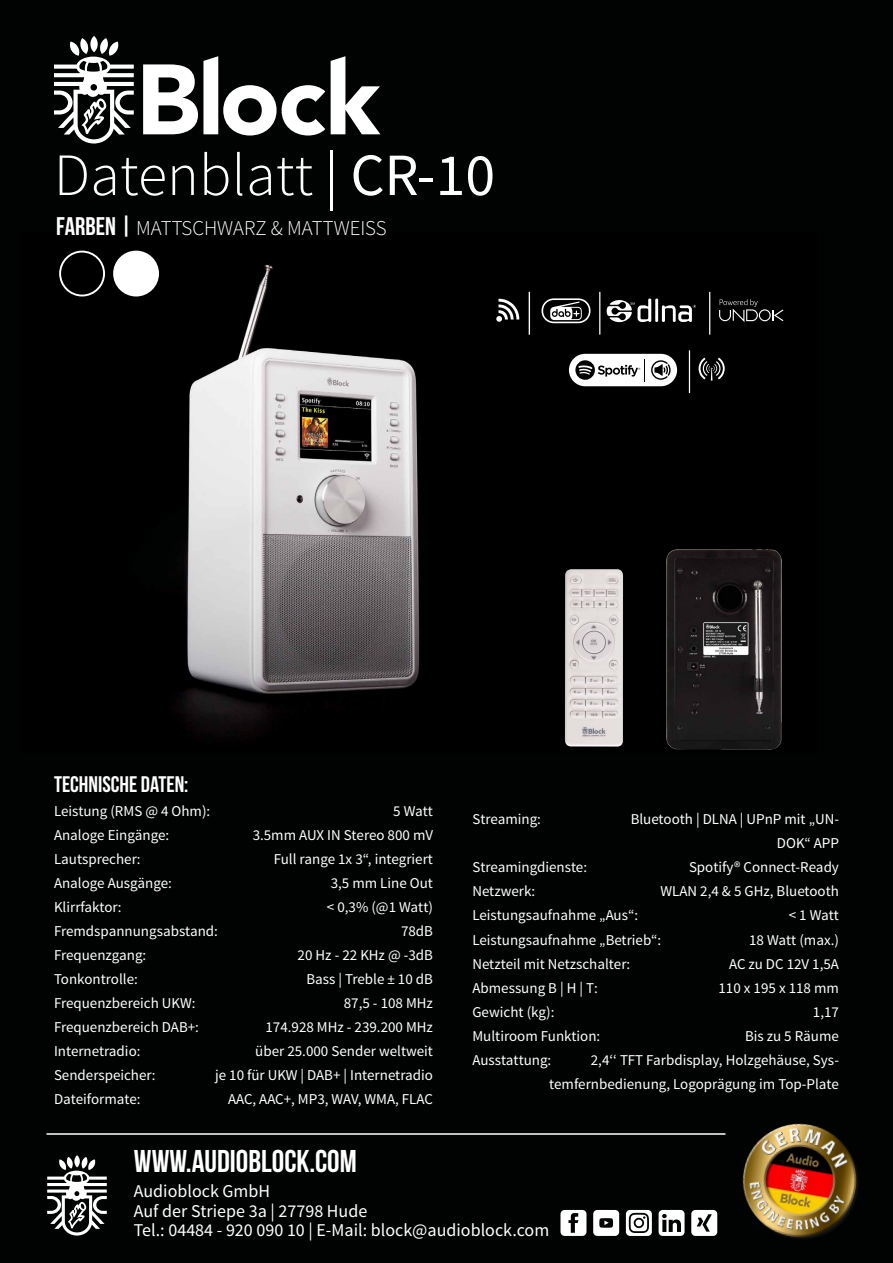
<style>
.page{position:relative;width:893px;height:1263px;background:#010202}
.page>*{position:absolute;margin:0;border:0;box-sizing:border-box;transform-origin:0 0}
.t1{font:300 60px "Source Sans Pro";color:#fff}
.t2{font:31.5px "Bebas Neue";color:#fff}
.t3{font:22.5px "Bebas Neue";color:#fff}
.t4{font:300 21px "Source Sans Pro";color:#fff}
.t5{font:18px/19.5px "Source Sans Pro";color:#fff}
.t6{font:15px/24px "Source Sans Pro";color:#fff;text-align:right}
.s1{font-weight:400}
.s2{font-family:"Bebas Neue";font-weight:400;font-size:25.5px}
</style>
<div class="page">
<svg style="left:143px;top:56px;width:182px;height:80px"></svg>
<svg style="left:331px;top:56px;width:49px;height:78px"></svg>
<svg style="left:54px;top:38px;width:80px;height:106px"></svg>
<img style="left:725px;top:1123px;width:133px;height:116px">
<svg style="left:47px;top:1157px;width:60px;height:78px"></svg>
<svg style="left:560px;top:1210px;width:26px;height:26px"></svg>
<svg style="left:691px;top:1210px;width:26px;height:26px"></svg>
<svg style="left:659px;top:1210px;width:26px;height:26px"></svg>
<svg style="left:626px;top:1210px;width:26px;height:26px"></svg>
<svg style="left:593px;top:1210px;width:26px;height:26px"></svg>
<hr style="left:46px;top:1133px;width:679px;height:2px;background:#fff">
<img style="left:177px;top:264px;width:534px;height:472px">
<div style="left:59px;top:251px;width:46px;height:45px;border:2px solid #fff;border-radius:50%"></div>
<div style="left:114px;top:252px;width:44px;height:43px;background:#fff;border-radius:50%"></div>
<div style="left:113px;top:251px;width:46px;height:45px;border:2px solid #fff;border-radius:50%"></div>
<img style="left:602px;top:500px;width:180px;height:250px">
<img style="left:541px;top:536px;width:106px;height:214px">
<svg style="left:697px;top:355px;width:28px;height:27px"></svg>
<div style="left:569px;top:354px;width:108px;height:32px;background:#fff;border-radius:16px"></div>
<svg style="left:573px;top:359px;width:98px;height:22px"></svg>
<hr style="left:689px;top:350px;width:1px;height:43px;background:#fff">
<hr style="left:528px;top:292px;width:2px;height:43px;background:#000">
<svg style="left:605px;top:292px;width:93px;height:32px"></svg>
<svg style="left:719px;top:299px;width:65px;height:23px"></svg>
<svg style="left:496px;top:299px;width:25px;height:23px"></svg>
<hr style="left:599px;top:292px;width:2px;height:43px;background:#000">
<hr style="left:529px;top:292px;width:1px;height:43px;background:#fff">
<hr style="left:599px;top:292px;width:1px;height:43px;background:#fff">
<hr style="left:709px;top:292px;width:1px;height:43px;background:#fff">
<svg style="left:542px;top:299px;width:48px;height:23px"></svg>
<div style="left:542px;top:298px;width:48px;height:25px;border:2px solid #fff;border-radius:11px"></div>
<svg style="left:550px;top:301px;width:32px;height:19px"></svg>
<h1 class="t1" style="left:54px;top:139px;width:443px">Datenblatt | <span class="s1">CR-10</span></h1>
<h3 class="t4" style="left:56px;top:216px;width:332px"><span class="s2">FARBEN |</span> MATTSCHWARZ &amp; MATTWEISS</h3>
<h3 class="t3" style="left:54px;top:772px;width:136px">TECHNISCHE DATEN:</h3>
<p class="t6" style="left:54px;top:799px;width:158px">Leistung (RMS @ 4 Ohm):</p>
<p class="t6" style="left:393px;top:799px;width:41px">5 Watt</p>
<p class="t6" style="left:54px;top:823px;width:117px">Analoge Eingänge:</p>
<p class="t6" style="left:253px;top:823px;width:182px">3.5mm AUX IN Stereo 800 mV</p>
<p class="t6" style="left:54px;top:847px;width:88px">Lautsprecher:</p>
<p class="t6" style="left:274px;top:847px;width:161px">Full range 1x 3“, integriert</p>
<p class="t6" style="left:54px;top:871px;width:119px">Analoge Ausgänge:</p>
<p class="t6" style="left:331px;top:871px;width:104px">3,5 mm Line Out</p>
<p class="t6" style="left:54px;top:895px;width:69px">Klirrfaktor:</p>
<p class="t6" style="left:327px;top:895px;width:108px">&lt; 0,3% (@1 Watt)</p>
<p class="t6" style="left:54px;top:919px;width:166px">Fremdspannungsabstand:</p>
<p class="t6" style="left:401px;top:919px;width:33px">78dB</p>
<p class="t6" style="left:54px;top:943px;width:94px">Frequenzgang:</p>
<p class="t6" style="left:298px;top:943px;width:137px">20 Hz - 22 KHz @ -3dB</p>
<p class="t6" style="left:54px;top:967px;width:85px">Tonkontrolle:</p>
<p class="t6" style="left:306px;top:967px;width:128px">Bass | Treble ± 10 dB</p>
<p class="t6" style="left:54px;top:991px;width:143px">Frequenzbereich UKW:</p>
<p class="t6" style="left:344px;top:991px;width:91px">87,5 - 108 MHz</p>
<p class="t6" style="left:54px;top:1015px;width:146px">Frequenzbereich DAB+:</p>
<p class="t6" style="left:265px;top:1015px;width:169px">174.928 MHz - 239.200 MHz</p>
<p class="t6" style="left:54px;top:1039px;width:88px">Internetradio:</p>
<p class="t6" style="left:255px;top:1039px;width:179px">über 25.000 Sender weltweit</p>
<p class="t6" style="left:54px;top:1063px;width:103px">Senderspeicher:</p>
<p class="t6" style="left:215px;top:1063px;width:219px">je 10 für UKW | DAB+ | Internetradio</p>
<p class="t6" style="left:54px;top:1087px;width:88px">Dateiformate:</p>
<p class="t6" style="left:228px;top:1087px;width:206px">AAC, AAC+, MP3, WAV, WMA, FLAC</p>
<p class="t6" style="left:472px;top:808px;width:70px">Streaming:</p>
<p class="t6" style="left:631px;top:808px;width:210px">Bluetooth | DLNA | UPnP mit „UN-<br>DOK“ APP</p>
<p class="t6" style="left:472px;top:856px;width:116px">Streamingdienste:</p>
<p class="t6" style="left:689px;top:856px;width:151px">Spotify® Connect-Ready</p>
<p class="t6" style="left:472px;top:880px;width:64px">Netzwerk:</p>
<p class="t6" style="left:660px;top:880px;width:180px">WLAN 2,4 &amp; 5 GHz, Bluetooth</p>
<p class="t6" style="left:472px;top:904px;width:167px">Leistungsaufnahme „Aus“:</p>
<p class="t6" style="left:789px;top:904px;width:52px">&lt; 1 Watt</p>
<p class="t6" style="left:472px;top:928px;width:190px">Leistungsaufnahme „Betrieb“:</p>
<p class="t6" style="left:749px;top:928px;width:91px">18 Watt (max.)</p>
<p class="t6" style="left:472px;top:952px;width:159px">Netzteil mit Netzschalter:</p>
<p class="t6" style="left:729px;top:952px;width:111px">AC zu DC 12V 1,5A</p>
<p class="t6" style="left:472px;top:976px;width:127px">Abmessung B | H | T:</p>
<p class="t6" style="left:718px;top:976px;width:122px">110 x 195 x 118 mm</p>
<p class="t6" style="left:472px;top:1000px;width:84px">Gewicht (kg):</p>
<p class="t6" style="left:813px;top:1000px;width:28px">1,17</p>
<p class="t6" style="left:472px;top:1024px;width:129px">Multiroom Funktion:</p>
<p class="t6" style="left:745px;top:1024px;width:95px">Bis zu 5 Räume</p>
<p class="t6" style="left:472px;top:1048px;width:80px">Ausstattung:</p>
<p class="t6" style="left:549px;top:1048px;width:291px">2,4‘‘ TFT Farbdisplay, Holzgehäuse, Sys&shy;temfernbedienung, Logoprägung im Top-Plate</p>
<h2 class="t2" style="left:134px;top:1143px;width:224px">WWW.AUDIOBLOCK.COM</h2>
<p class="t5" style="left:134px;top:1182px;width:417px">Audioblock GmbH<br>Auf der Striepe 3a | 27798 Hude<br>Tel.: 04484 - 920 090 10 | E-Mail: block@audioblock.com</p>
</div>
